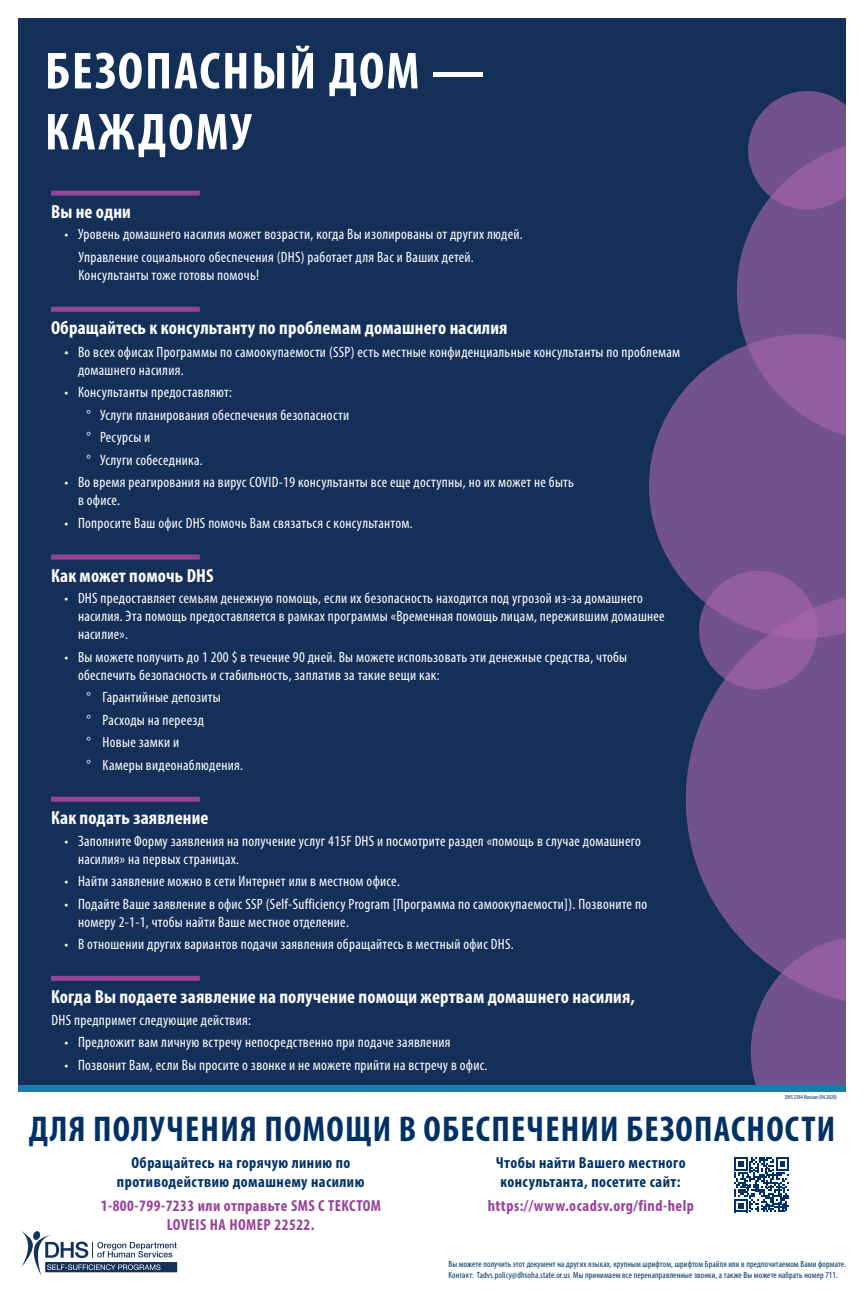
<style>
.page{position:relative;width:864px;height:1296px;background:#fff}
.page>*{position:absolute;margin:0;border:0;box-sizing:border-box;transform-origin:0 0}
.t1{font:700 condensed 52.5px/61px "Myriad Pro";letter-spacing:.04em;color:#fff}
.t2{font:700 condensed 36px "Myriad Pro";letter-spacing:.035em;color:#003165}
.t3{font:700 condensed 19px "Myriad Pro";letter-spacing:.01em;color:#fff}
.t4{font:700 condensed 16px/19.2px "Myriad Pro";letter-spacing:.03em;color:#003165;text-align:center}
.t5{font:700 condensed 16px/19.2px "Myriad Pro";letter-spacing:.03em;color:#964499;text-align:center}
.t6{font:condensed 15px/22.5px "Myriad Pro";letter-spacing:.02em;color:#fff}
.t7{font:condensed 9px/10.8px "Myriad Pro";letter-spacing:.015em;color:#003165}
.t8{font:condensed 6px "Myriad Pro";color:#003165}
.s1{font-size:16px}
</style>
<div class="page">
<div style="left:18px;top:18px;width:830px;height:1071px;background:#143059"></div>
<svg style="left:737px;top:91px;width:109px;height:243px;background:#694e88"></svg>
<svg style="left:649px;top:334px;width:197px;height:256px;background:#6b4f89"></svg>
<svg style="left:686px;top:590px;width:160px;height:346px;background:#6e508a"></svg>
<div style="left:18px;top:1085px;width:846px;height:7px;background:#177db1"></div>
<div style="left:846px;top:0;width:18px;height:1296px;background:#fff"></div>
<svg style="left:21px;top:1231px;width:156px;height:45px"></svg>
<div style="left:51px;top:191px;width:149px;height:5px;background:#964499"></div>
<div style="left:51px;top:307px;width:149px;height:5px;background:#964499"></div>
<div style="left:51px;top:555px;width:149px;height:5px;background:#964499"></div>
<div style="left:51px;top:797px;width:149px;height:5px;background:#964499"></div>
<div style="left:51px;top:976px;width:149px;height:5px;background:#964499"></div>
<svg style="left:734px;top:936px;width:112px;height:276px"></svg>
<h1 class="t1" style="left:45px;top:39px;width:441px">БЕЗОПАСНЫЙ ДОМ —<br>КАЖДОМУ</h1>
<p class="t3" style="left:51px;top:200px;width:81px">Вы не одни</p>
<p class="t6" style="left:78px;top:223px;width:446px;text-indent:-14px">• Уровень домашнего насилия может возрасти, когда Вы изолированы от других людей.<br>Управление социального обеспечения (DHS) работает для Вас и Ваших детей.</p>
<p class="t6" style="left:78px;top:264px;width:182px">Консультанты тоже готовы помочь!</p>
<p class="t3" style="left:51px;top:316px;width:458px">Обращайтесь к консультанту по проблемам домашнего насилия</p>
<p class="t6" style="left:78px;top:343px;width:604px;line-height:18px;text-indent:-14px"><span class="s1">•</span> Во всех офисах Программы по самоокупаемости (SSP) есть местные конфиденциальные консультанты по проблемам домашнего насилия.</p>
<p class="t6" style="left:87px;top:381px;width:264px;text-indent:-22px">• Консультанты предоставляют:<br>° Услуги планирования обеспечения безопасности ° Ресурсы и<br>° Услуги собеседника.</p>
<p class="t6" style="left:78px;top:473px;width:498px;line-height:18px;text-indent:-14px">• Во время реагирования на вирус COVID-19 консультанты все еще доступны, но их может не быть в офисе.</p>
<p class="t6" style="left:64px;top:511px;width:350px">• Попросите Ваш офис DHS помочь Вам связаться с консультантом.</p>
<p class="t3" style="left:51px;top:564px;width:164px">Как может помочь DHS</p>
<p class="t6" style="left:78px;top:589px;width:588px;line-height:18px;text-indent:-14px">• DHS предоставляет семьям денежную помощь, если их безопасность находится под угрозой из-за домашнего насилия. Эта помощь предоставляется в рамках программы «Временная помощь лицам, пережившим домашнее насилие».</p>
<p class="t6" style="left:78px;top:648px;width:551px;line-height:18px;text-indent:-14px">• Вы можете получить до 1 200 $ в течение 90 дней. Вы можете использовать эти денежные средства, чтобы обеспечить безопасность и стабильность, заплатив за такие вещи как:</p>
<p class="t6" style="left:87px;top:686px;width:158px">° Гарантийные депозиты<br>° Расходы на переезд<br>° Новые замки и<br>° Камеры видеонаблюдения.</p>
<p class="t3" style="left:51px;top:806px;width:159px">Как подать заявление</p>
<p class="t6" style="left:78px;top:831px;width:564px;line-height:18px;text-indent:-14px">• Заполните Форму заявления на получение услуг 415F DHS и посмотрите раздел «помощь в случае домашнего насилия» на первых страницах.</p>
<p class="t6" style="left:64px;top:870px;width:337px">• Найти заявление можно в сети Интернет или в местном офисе.</p>
<p class="t6" style="left:78px;top:894px;width:571px;line-height:18px;text-indent:-14px">• Подайте Ваше заявление в офис SSP (Self-Sufficiency Program [Программа по самоокупаемости]). Позвоните по номеру 2-1-1, чтобы найти Ваше местное отделение.</p>
<p class="t6" style="left:64px;top:933px;width:451px">• В отношении других вариантов подачи заявления обращайтесь в местный офис DHS.</p>
<p class="t3" style="left:51px;top:985px;width:586px">Когда Вы подаете заявление на получение помощи жертвам домашнего насилия,</p>
<p class="t6" style="left:52px;top:1008px;width:201px">DHS предпримет следующие действия:</p>
<p class="t6" style="left:65px;top:1031px;width:388px">• Предложит вам личную встречу непосредственно при подаче заявления</p>
<p class="t6" style="left:65px;top:1053px;width:424px">• Позвонит Вам, если Вы просите о звонке и не можете прийти на встречу в офис.</p>
<p class="t8" style="left:785px;top:1093px;width:53px">DHS 2384 Russian (04.2020)</p>
<h2 class="t2" style="left:29px;top:1107px;width:808px">ДЛЯ ПОЛУЧЕНИЯ ПОМОЩИ В ОБЕСПЕЧЕНИИ БЕЗОПАСНОСТИ</h2>
<p class="t4" style="left:117px;top:1153px;width:249px">Обращайтесь на горячую линию по противодействию домашнему насилию</p>
<p class="t5" style="left:101px;top:1196px;width:282px">1-800-799-7233 или отправьте SMS C ТЕКСТОМ<br>LOVEIS НА НОМЕР 22522.</p>
<p class="t4" style="left:496px;top:1153px;width:191px;text-align:left">Чтобы найти Вашего местного консультанта, посетите сайт:</p>
<p class="t5" style="left:488px;top:1196px;width:208px">https://www.ocadsv.org/find-help</p>
<p class="t7" style="left:448px;top:1259px;width:399px">Вы можете получить этот документ на других языках, крупным шрифтом, шрифтом Брайля или в предпочитаемом Вами формате.<br>Контакт: Tadvs.policy@dhsoha.state.or.us Мы принимаем все перенаправленные звонки, а также Вы можете набрать номер 711.</p>
</div>
